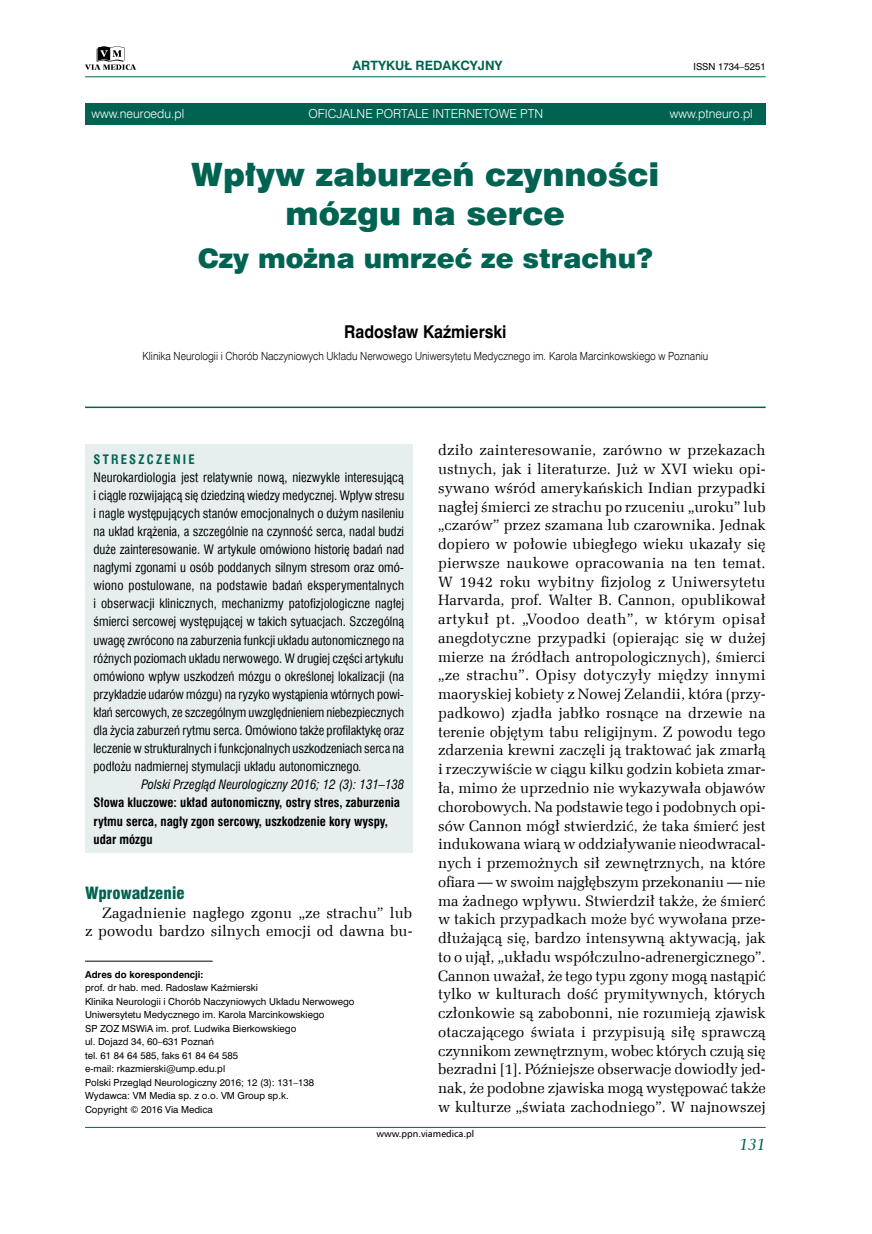
<style>
.page{position:relative;width:872px;height:1234px;background:#fff}
.page>*{position:absolute;margin:0;border:0;box-sizing:border-box;transform-origin:0 0}
.t1{font:32.25px/38.7px "Swis 721 Blk EU";color:#006351;text-align:center}
.t2{font:27px "Swis 721 Blk EU";color:#006351}
.t3{font:700 16.5px "Swis 721 PL";color:#000;scale:.9 1}
.t4{font:16.5px "Swis 721 Blk Cn EU";color:#006351}
.t5{font:italic 16.5px "Carmina Md PL";color:#006351;scale:.9 1}
.t6{font:15px/18.8px "Zapf Ellipt EU";color:#000;text-align:right}
.t7{font:12.75px/18px "Swis 721 Cn EU";color:#000;text-align:justify}
.t8{font:700 12.75px/18.5px "Swis 721 Cn EU";color:#000}
.t9{font:italic 12.75px "Swis 721 Cn EU";color:#000}
.t10{font:700 12.75px "Swis 721 Cn EU";letter-spacing:.175em;color:#006351}
.t11{font:12.45px "Swis 721 Lt EU";color:#fff}
.t12{font:700 12px "Swis 721 PL";color:#006351}
.t13{font:11.25px "Swis 721 Lt EU";color:#000;scale:.9 1}
.t14{font:9.45px "Humnst 777 EU";color:#000}
.t15{font:9px/13.5px "Swis 721 PL";color:#000}
.t16{font:700 9px "Swis 721 PL";color:#000}
.s1{font-style:italic}
</style>
<div class="page">
<hr style="left:85px;top:1126px;width:680px;height:1px;background:#006351">
<hr style="left:85px;top:76px;width:680px;height:1px;background:#006351">
<svg style="left:85px;top:46px;width:51px;height:24px"></svg>
<div style="left:85px;top:104px;width:680px;height:21px;background:#006351"></div>
<hr style="left:85px;top:406px;width:680px;height:2px;background:#006351">
<div style="left:85px;top:444px;width:327px;height:408px;background:#e6efee"></div>
<hr style="left:85px;top:960px;width:128px;height:1px;background:#000">
<p class="t12" style="left:352px;top:58px;width:152px">ARTYKUŁ REDAKCYJNY</p>
<p class="t15" style="left:693px;top:60px;width:74px">ISSN 1734–5251</p>
<p class="t11" style="left:91px;top:106px;width:94px">www.neuroedu.pl</p>
<p class="t11" style="left:308px;top:106px;width:236px">OFICJALNE PORTALE INTERNETOWE PTN</p>
<p class="t11" style="left:670px;top:106px;width:84px">www.ptneuro.pl</p>
<h1 class="t1" style="left:191px;top:156px;width:470px">Wpływ zaburzeń czynności mózgu na serce</h1>
<h2 class="t2" style="left:198px;top:241px;width:457px">Czy można umrzeć ze strachu?</h2>
<p class="t3" style="left:344px;top:321px;width:182px">Radosław Kaźmierski</p>
<p class="t13" style="left:142px;top:349px;width:630px">Klinika Neurologii i Chorób Naczyniowych Układu Nerwowego Uniwersytetu Medycznego im. Karola Marcinkowskiego w Poznaniu</p>
<p class="t10" style="left:94px;top:452px;width:103px">STRESZCZENIE</p>
<p class="t7" style="left:94px;top:468px;width:312px">Neurokardiologia jest relatywnie nową, niezwykle interesującą i ciągle rozwijającą się dziedziną wiedzy medycznej. Wpływ stresu i nagle występujących stanów emocjonalnych o dużym nasileniu na układ krążenia, a szczególnie na czynność serca, nadal budzi duże zainteresowanie. W artykule omówiono historię badań nad nagłymi zgonami u osób poddanych silnym stresom oraz omó&shy;wiono postulowane, na podstawie badań eksperymentalnych i obserwacji klinicznych, mechanizmy patofizjologiczne nagłej śmierci sercowej występującej w takich sytuacjach. Szczególną uwagę zwrócono na zaburzenia funkcji układu autonomicznego na różnych poziomach układu nerwowego. W drugiej części artykułu omówiono wpływ uszkodzeń mózgu o określonej lokalizacji (na przykładzie udarów mózgu) na ryzyko wystąpienia wtórnych powi&shy;kłań sercowych, ze szczególnym uwzględnieniem niebezpiecznych dla życia zaburzeń rytmu serca. Omówiono także profilaktykę oraz leczenie w strukturalnych i funkcjonalnych uszkodzeniach serca na podłożu nadmiernej stymulacji układu autonomicznego<span class="s1">.</span></p>
<p class="t9" style="left:142px;top:776px;width:264px">Polski Przegląd Neurologiczny 2016; 12 (3): 131–138</p>
<p class="t8" style="left:94px;top:793px;width:308px">Słowa kluczowe: układ autonomiczny, ostry stres, zaburzenia rytmu serca, nagły zgon sercowy, uszkodzenie kory wyspy, udar mózgu</p>
<p class="t4" style="left:85px;top:882px;width:101px">Wprowadzenie</p>
<p class="t6" style="left:85px;top:903px;width:329px">Zagadnienie nagłego zgonu „ze strachu” lub<br>z powodu bardzo silnych emocji od dawna bu-</p>
<p class="t16" style="left:85px;top:968px;width:120px">Adres do korespondencji:</p>
<p class="t15" style="left:85px;top:980px;width:271px">prof. dr hab. med. Radosław Kaźmierski<br>Klinika Neurologii i Chorób Naczyniowych Układu Nerwowego Uniwersytetu Medycznego im. Karola Marcinkowskiego<br>SP ZOZ MSWiA im. prof. Ludwika Bierkowskiego<br>ul. Dojazd 34, 60–631 Poznań<br>tel. 61 84 64 585, faks 61 84 64 585<br>e-mail: rkazmierski@ump.edu.pl<br>Polski Przegląd Neurologiczny 2016; 12 (3): 131–138<br>Wydawca: VM Media sp. z o.o. VM Group sp.k.<br>Copyright © 2016 Via Medica</p>
<p class="t6" style="left:438px;top:441px;width:329px;text-align:justify">dziło zainteresowanie, zarówno w przekazach ustnych, jak i literaturze. Już w XVI wieku opi&shy;sywano wśród amerykańskich Indian przypadki nagłej śmierci ze strachu po rzuceniu „uroku” lub „czarów” przez szamana lub czarownika. Jednak dopiero w połowie ubiegłego wieku ukazały się pierwsze naukowe opracowania na ten temat.<br>W 1942 roku wybitny fizjolog z Uniwersytetu Harvarda, prof. Walter B. Cannon, opublikował artykuł pt. „Voodoo death”, w którym opisał anegdotyczne przypadki (opierając się w dużej mierze na źródłach antropologicznych), śmierci „ze strachu”. Opisy dotyczyły między innymi maoryskiej kobiety z Nowej Zelandii, która (przy&shy;padkowo) zjadła jabłko rosnące na drzewie na terenie objętym tabu religijnym. Z powodu tego zdarzenia krewni zaczęli ją traktować jak zmarłą i rzeczywiście w ciągu kilku godzin kobieta zmar&shy;ła, mimo że uprzednio nie wykazywała objawów chorobowych. Na podstawie tego i podobnych opi&shy;sów Cannon mógł stwierdzić, że taka śmierć jest indukowana wiarą w oddziaływanie nieodwracal&shy;nych i przemożnych sił zewnętrznych, na które ofiara — w swoim najgłębszym przekonaniu — nie ma żadnego wpływu. Stwierdził także, że śmierć w takich przypadkach może być wywołana prze&shy;dłużającą się, bardzo intensywną aktywacją, jak to o ujął, „układu współczulno-adrenergicznego”.<br>Cannon uważał, że tego typu zgony mogą nastąpić tylko w kulturach dość prymitywnych, których członkowie są zabobonni, nie rozumieją zjawisk otaczającego świata i przypisują siłę sprawczą czynnikom zewnętrznym, wobec których czują się bezradni [1]. Późniejsze obserwacje dowiodły jed&shy;nak, że podobne zjawiska mogą występować także w kulturze „świata zachodniego”. W najnowszej</p>
<p class="t14" style="left:376px;top:1127px;width:99px">www.ppn.viamedica.pl</p>
<p class="t5" style="left:739px;top:1134px;width:31px">131</p>
</div>
